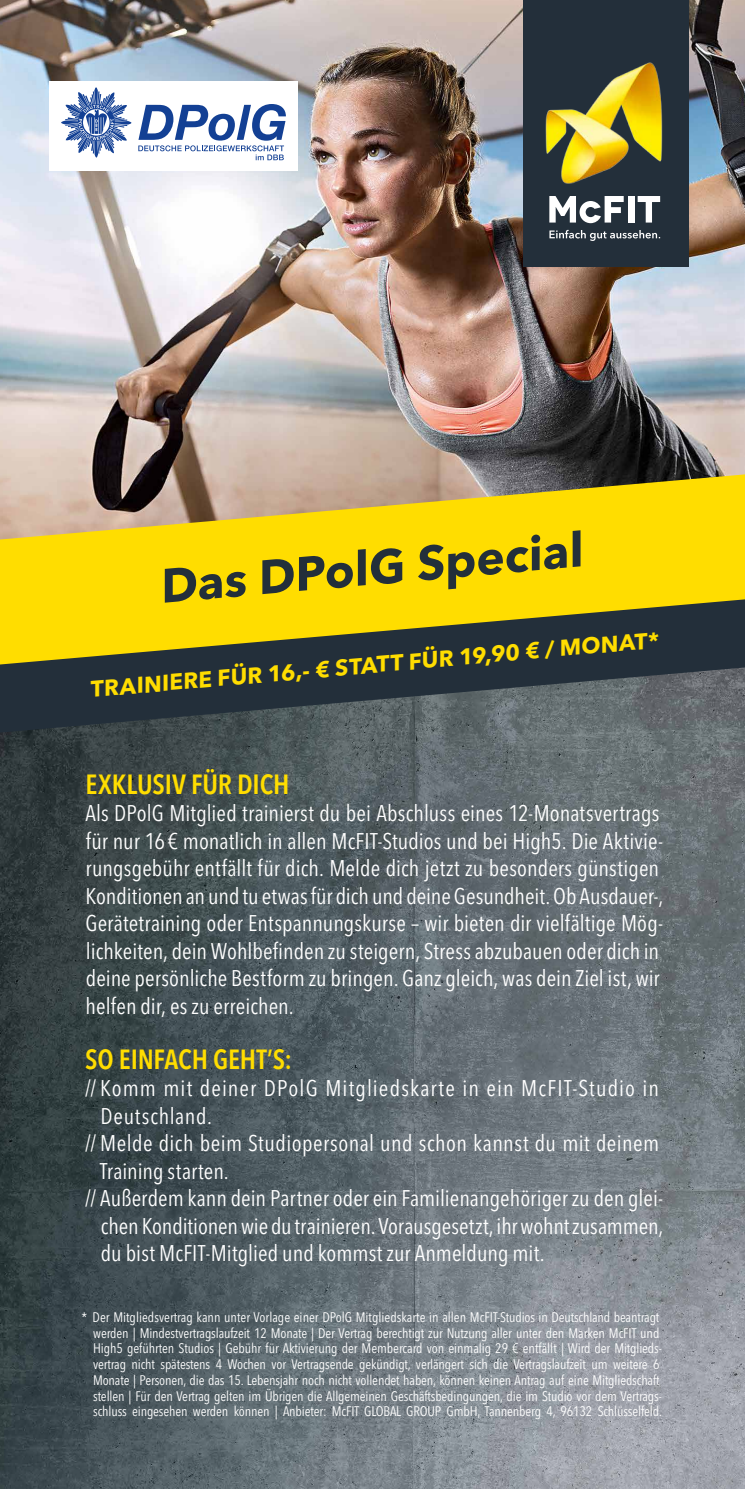
<style>
.page{position:relative;width:745px;height:1489px;background:#fff}
.page>*{position:absolute;margin:0;border:0;box-sizing:border-box;transform-origin:0 0}
.t1{font:700 47.5px "Avenir Next LT Pro";color:#232f3a}
.t2{font:600 condensed 27.5px "Avenir Next LT Pro";letter-spacing:-.005em;color:#fd0}
.t3{font:condensed 22.5px/27.5px "Avenir Next LT Pro";letter-spacing:.005em;color:#fff}
.t4{font:condensed 22.5px "Avenir Next LT Pro";letter-spacing:.045em;color:#fff}
.t5{font:700 22.5px "Avenir Next LT Pro";color:#fd0}
.t6{font:condensed 22.5px "Avenir Next LT Pro";letter-spacing:.03em;color:#fff}
.t7{font:condensed 13.75px/15.8px "Avenir Next LT Pro";letter-spacing:-.01em;color:#fff}
</style>
<div class="page">
<img style="left:0;top:732px;width:744px;height:756px">
<img style="left:0;top:0;width:744px;height:474px">
<svg style="left:0;top:474px;width:744px;height:125px;background:#e7c822"></svg>
<svg style="left:0;top:599px;width:744px;height:133px;background:#686836"></svg>
<div style="left:50px;top:81px;width:248px;height:90px;background:#fff"></div>
<svg style="left:61px;top:87px;width:70px;height:71px"></svg>
<svg style="left:138px;top:104px;width:148px;height:56px"></svg>
<div style="left:522px;top:0;width:166px;height:266px;background:#232f3a"></div>
<img style="left:545px;top:63px;width:117px;height:121px">
<svg style="left:549px;top:196px;width:110px;height:45px"></svg>
<h1 class="t1" style="left:157px;top:557px;width:425px;rotate:-5deg">Das DPolG Special</h1>
<p class="t5" style="left:89px;top:675px;width:571px;rotate:-5deg">TRAINIERE FÜR 16,- € STATT FÜR 19,90 € / MONAT*</p>
<p class="t2" style="left:86px;top:767px;width:205px">EXKLUSIV FÜR DICH</p>
<p class="t3" style="left:85px;top:799px;width:579px">Als DPolG Mitglied trainierst du bei Abschluss eines 12-Monatsvertrags für nur 16€ monatlich in allen McFIT-Studios und bei High5. Die Aktivie&shy;rungsgebühr entfällt für dich. Melde dich jetzt zu besonders günstigen Konditionen an und tu etwas für dich und deine Gesundheit. Ob Ausdauer-, Gerätetraining oder Entspannungskurse – wir bieten dir vielfältige Mög&shy;lichkeiten, dein Wohlbefinden zu steigern, Stress abzubauen oder dich in deine persönliche Bestform zu bringen. Ganz gleich, was dein Ziel ist, wir helfen dir, es zu erreichen.</p>
<p class="t2" style="left:85px;top:1042px;width:208px">SO EINFACH GEHT’S:</p>
<p class="t4" style="left:85px;top:1074px;width:575px">// Komm mit deiner DPolG Mitgliedskarte in ein McFIT-Studio in</p>
<p class="t6" style="left:100px;top:1102px;width:113px">Deutschland.</p>
<p class="t3" style="left:85px;top:1129px;width:575px">// Melde dich beim Studiopersonal und schon kannst du mit deinem</p>
<p class="t3" style="left:100px;top:1156px;width:130px">Training starten.</p>
<p class="t3" style="left:85px;top:1184px;width:579px">// Außerdem kann dein Partner oder ein Familienangehöriger zu den glei-</p>
<p class="t3" style="left:101px;top:1211px;width:563px">chen Konditionen wie du trainieren. Vorausgesetzt, ihr wohnt zusammen,</p>
<p class="t3" style="left:101px;top:1239px;width:445px">du bist McFIT-Mitglied und kommst zur Anmeldung mit.</p>
<p class="t7" style="left:93px;top:1308px;width:570px;text-indent:-12px">* Der Mitgliedsvertrag kann unter Vorlage einer DPolG Mitgliedskarte in allen McFIT-Studios in Deutschland beantragt werden | Mindestvertragslaufzeit 12 Monate | Der Vertrag berechtigt zur Nutzung aller unter den Marken McFIT und High5 geführten Studios | Gebühr für Aktivierung der Membercard von einmalig 29 € entfällt | Wird der Mitglieds&shy;vertrag nicht spätestens 4 Wochen vor Vertragsende gekündigt, verlängert sich die Vertragslaufzeit um weitere 6<br>Monate | Personen, die das 15. Lebensjahr noch nicht vollendet haben, können keinen Antrag auf eine Mitgliedschaft stellen | Für den Vertrag gelten im Übrigen die Allgemeinen Geschäftsbedingungen, die im Studio vor dem Vertrags&shy;schluss eingesehen werden können | Anbieter: McFIT GLOBAL GROUP GmbH, Tannenberg 4, 96132 Schlüsselfeld.</p>
</div>
